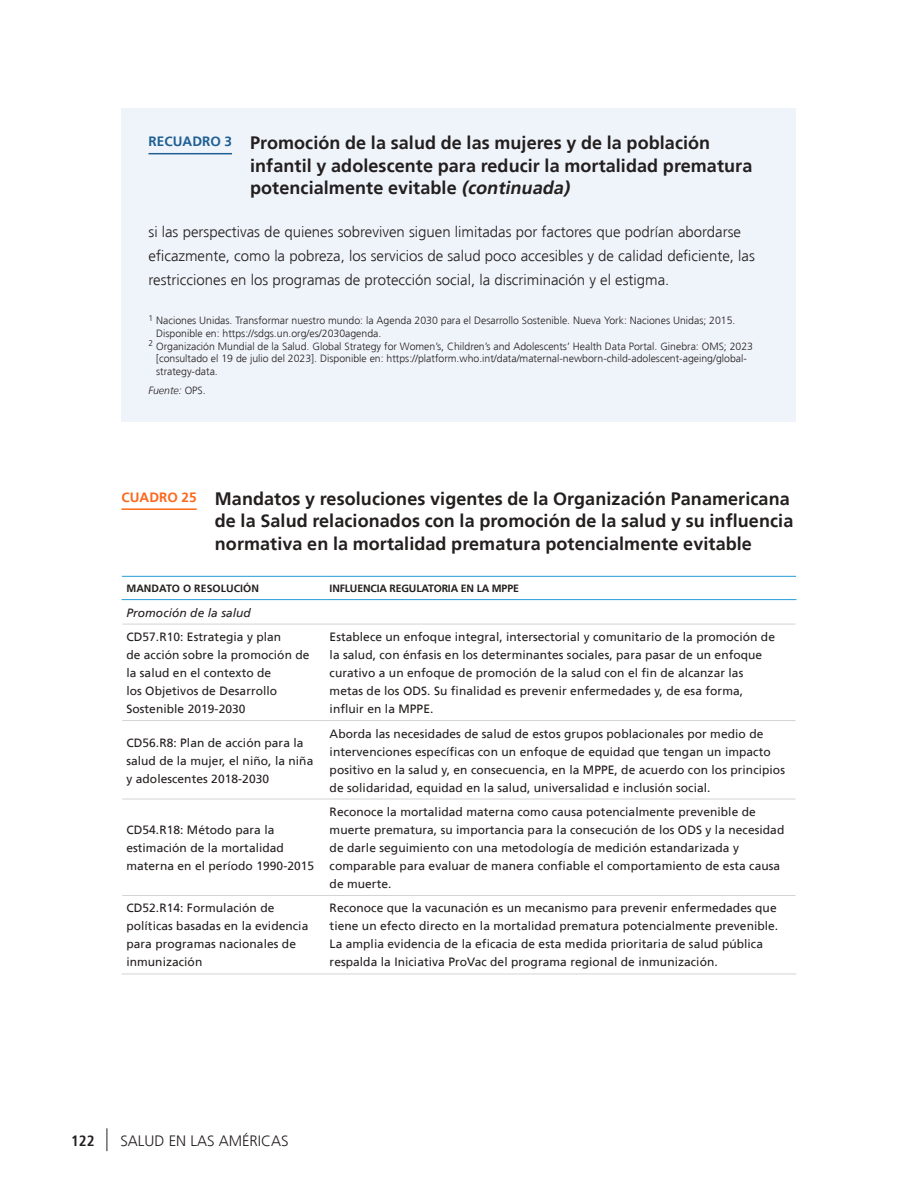
<style>
.page{position:relative;width:918px;height:1188px;background:#fff}
.page>*{position:absolute;margin:0;border:0;box-sizing:border-box;transform-origin:0 0}
.t1{font:700 18px/22.5px "Frutiger";letter-spacing:.005em;color:#241f1f}
.t2{font:300 15px/24px "Frutiger";color:#241f1f}
.t3{font:700 condensed 15px "Frutiger";color:#241f1f}
.t4{font:12px/18px "Frutiger";letter-spacing:.005em;color:#241f1f}
.t5{font:italic 12px "Frutiger";letter-spacing:.005em;color:#241f1f}
.t6{font:300 10.5px "Frutiger";color:#241f1f}
.t7{font:700 10.5px "Frutiger";letter-spacing:-.015em;color:#241f1f}
.t8{font:700 10.5px "Frutiger";letter-spacing:.005em;color:#241f1f}
.t9{font:italic 300 10.5px "Frutiger";color:#241f1f}
.s1{font-style:italic}
.s2{font-style:normal}
</style>
<div class="page">
<svg style="left:107px;top:1128px;width:1px;height:23px"></svg>
<div style="left:122px;top:198px;width:674px;height:223px;background:#eff4fb"></div>
<div style="left:122px;top:108px;width:674px;height:113px;background:#eff4fb"></div>
<hr style="left:148px;top:153px;width:84px;height:1px;background:#1f5f92">
<hr style="left:122px;top:508px;width:75px;height:2px;background:#fd681c">
<hr style="left:122px;top:624px;width:203px;height:1px;background:#d5d4d5">
<hr style="left:325px;top:624px;width:471px;height:1px;background:#d5d4d5">
<hr style="left:122px;top:720px;width:203px;height:1px;background:#d5d4d5">
<hr style="left:325px;top:720px;width:471px;height:1px;background:#d5d4d5">
<hr style="left:122px;top:799px;width:203px;height:1px;background:#d5d4d5">
<hr style="left:325px;top:799px;width:471px;height:1px;background:#d5d4d5">
<hr style="left:122px;top:895px;width:203px;height:1px;background:#d5d4d5">
<hr style="left:325px;top:895px;width:471px;height:1px;background:#d5d4d5">
<hr style="left:122px;top:974px;width:203px;height:1px;background:#d5d4d5">
<hr style="left:325px;top:974px;width:471px;height:1px;background:#d5d4d5">
<hr style="left:122px;top:576px;width:203px;height:1px;background:#269dd8">
<hr style="left:122px;top:599px;width:203px;height:1px;background:#269dd8">
<hr style="left:325px;top:576px;width:471px;height:1px;background:#269dd8">
<hr style="left:325px;top:599px;width:471px;height:1px;background:#269dd8">
<h1 class="t1" style="left:250px;top:132px;width:504px;text-indent:-102px"><sup>RECUADRO</sup> <sup>3</sup> Promoción de la salud de las mujeres y de la población infantil y adolescente para reducir la mortalidad prematura potencialmente evitable <span class="s1">(continuada)</span></h1>
<p class="t2" style="left:148px;top:220px;width:608px">si las perspectivas de quienes sobreviven siguen limitadas por factores que podrían abordarse eficazmente, como la pobreza, los servicios de salud poco accesibles y de calidad deficiente, las restricciones en los programas de protección social, la discriminación y el estigma.</p>
<p class="t6" style="left:148px;top:315px;width:589px"><sup>1</sup> Naciones Unidas. Transformar nuestro mundo: la Agenda 2030 para el Desarrollo Sostenible. Nueva York: Naciones Unidas; 2015.</p>
<p class="t6" style="left:156px;top:327px;width:227px">Disponible en: https://sdgs.un.org/es/2030agenda.</p>
<p class="t6" style="left:148px;top:340px;width:606px"><sup>2</sup> Organización Mundial de la Salud. Global Strategy for Women’s, Children’s and Adolescents’ Health Data Portal. Ginebra: OMS; 2023</p>
<p class="t6" style="left:156px;top:353px;width:592px">[consultado el 19 de julio del 2023]. Disponible en: https://platform.who.int/data/maternal-newborn-child-adolescent-ageing/global-</p>
<p class="t6" style="left:156px;top:365px;width:63px">strategy-data.</p>
<p class="t9" style="left:148px;top:384px;width:59px">Fuente: <span class="s2">OPS.</span></p>
<h1 class="t1" style="left:215px;top:487px;width:580px;text-indent:-93px"><sup>CUADRO</sup> <sup>25</sup> Mandatos y resoluciones vigentes de la Organización Panamericana de la Salud relacionados con la promoción de la salud y su influencia normativa en la mortalidad prematura potencialmente evitable</h1>
<p class="t8" style="left:126px;top:582px;width:134px">MANDATO O RESOLUCIÓN</p>
<p class="t7" style="left:330px;top:582px;width:191px">INFLUENCIA REGULATORIA EN LA MPPE</p>
<p class="t5" style="left:126px;top:605px;width:126px">Promoción de la salud</p>
<p class="t4" style="left:126px;top:628px;width:185px">CD57.R10: Estrategia y plan<br>de acción sobre la promoción de la salud en el contexto de<br>los Objetivos de Desarrollo<br>Sostenible 2019-2030</p>
<p class="t4" style="left:330px;top:628px;width:447px">Establece un enfoque integral, intersectorial y comunitario de la promoción de la salud, con énfasis en los determinantes sociales, para pasar de un enfoque curativo a un enfoque de promoción de la salud con el fin de alcanzar las metas de los ODS. Su finalidad es prevenir enfermedades y, de esa forma, influir en la MPPE.</p>
<p class="t4" style="left:126px;top:733px;width:189px">CD56.R8: Plan de acción para la salud de la mujer, el niño, la niña y adolescentes 2018-2030</p>
<p class="t4" style="left:330px;top:724px;width:457px">Aborda las necesidades de salud de estos grupos poblacionales por medio de intervenciones específicas con un enfoque de equidad que tengan un impacto positivo en la salud y, en consecuencia, en la MPPE, de acuerdo con los principios de solidaridad, equidad en la salud, universalidad e inclusión social.</p>
<p class="t4" style="left:126px;top:821px;width:189px">CD54.R18: Método para la estimación de la mortalidad materna en el período 1990-2015</p>
<p class="t4" style="left:330px;top:803px;width:456px">Reconoce la mortalidad materna como causa potencialmente prevenible de muerte prematura, su importancia para la consecución de los ODS y la necesidad de darle seguimiento con una metodología de medición estandarizada y comparable para evaluar de manera confiable el comportamiento de esta causa de muerte.</p>
<p class="t4" style="left:126px;top:899px;width:183px">CD52.R14: Formulación de políticas basadas en la evidencia para programas nacionales de inmunización</p>
<p class="t4" style="left:330px;top:899px;width:450px">Reconoce que la vacunación es un mecanismo para prevenir enfermedades que tiene un efecto directo en la mortalidad prematura potencialmente prevenible.<br>La amplia evidencia de la eficacia de esta medida prioritaria de salud pública respalda la Iniciativa ProVac del programa regional de inmunización.</p>
<p class="t3" style="left:71px;top:1132px;width:25px">122</p>
<p class="t2" style="left:120px;top:1129px;width:170px">SALUD EN LAS AMÉRICAS</p>
</div>
